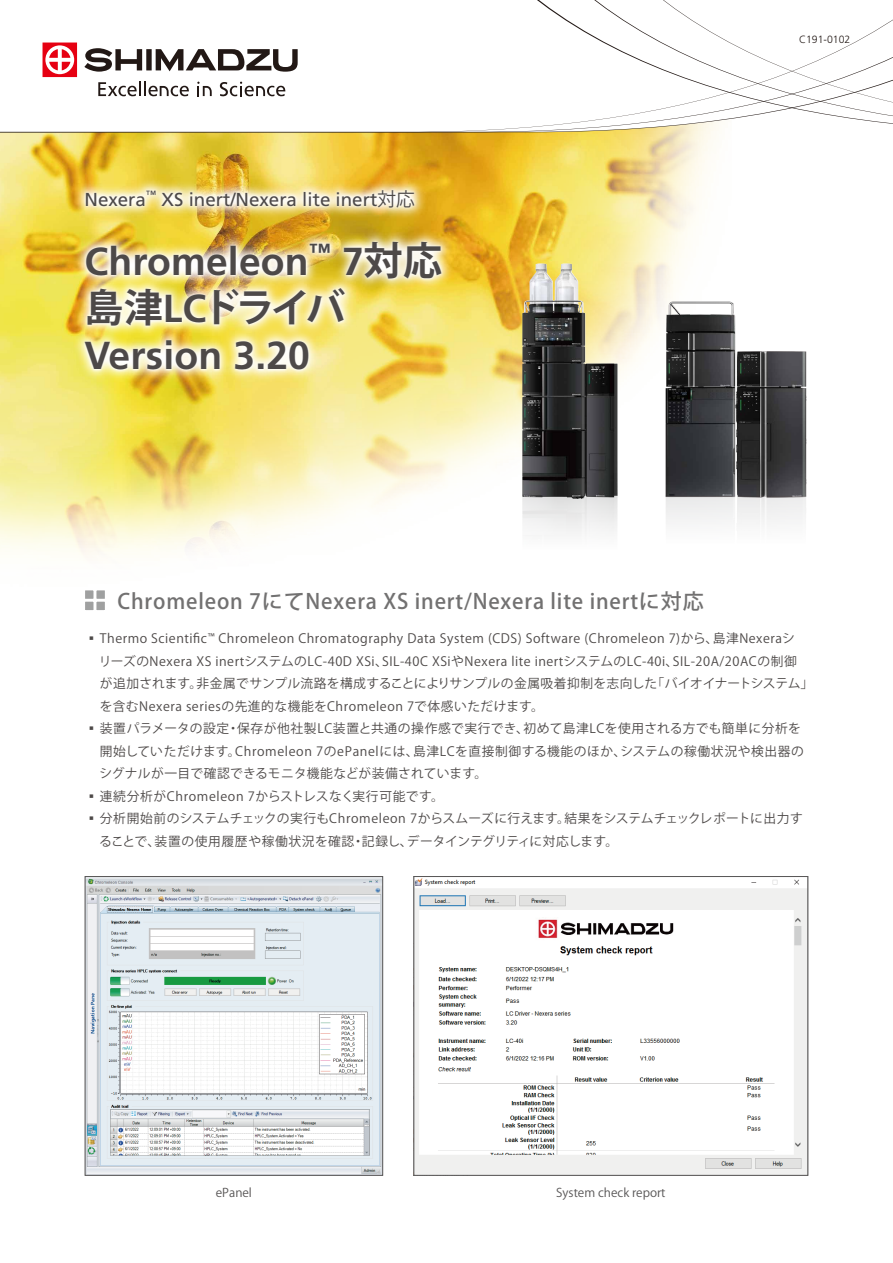
<style>
.page{position:relative;width:893px;height:1263px;background:#fff}
.page>*{position:absolute;margin:0;border:0;box-sizing:border-box;transform-origin:0 0}
.t1{font:700 39px "Frutiger LT Std";letter-spacing:.005em;color:#4d4948}
.t2{font:700 39px "Koz Go Pro";letter-spacing:-.1em;color:#4d4948}
.t3{font:500 21px "Koz Go Pro";letter-spacing:.04em;color:#727171}
.t4{font:18.75px "Frutiger LT Std";color:#4d4948}
.t5{font:12.75px/22.5px "Koz Go Pro";letter-spacing:.04em;color:#4d4948}
.t6{font:12px "Koz Go Pro";color:#595757}
.t7{font:300 10.5px "Frutiger LT Std";color:#221815}
.s1{font-family:"Koz Go Pr 6 N"}
.s2{font-family:"Koz Go Pro"}
.s3{font-family:"Frutiger LT Std"}
</style>
<div class="page">
<img style="left:87px;top:878px;width:294px;height:295px">
<img style="left:416px;top:878px;width:390px;height:295px">
<img style="left:0;top:132px;width:716px;height:426px">
<div style="left:83px;top:600px;width:12px;height:12px;background:#9fa0a0;border:2px solid #fff"></div>
<div style="left:83px;top:589px;width:12px;height:12px;background:#9fa0a0;border:2px solid #fff"></div>
<div style="left:95px;top:600px;width:12px;height:12px;background:#9fa0a0;border:2px solid #fff"></div>
<div style="left:95px;top:589px;width:12px;height:12px;background:#9fa0a0;border:2px solid #fff"></div>
<svg style="left:0;top:42px;width:414px;height:90px"></svg>
<svg style="left:540px;top:0;width:353px;height:132px"></svg>
<svg style="left:43px;top:43px;width:34px;height:34px"></svg>
<svg style="left:84px;top:48px;width:58px;height:24px"></svg>
<div style="left:146px;top:49px;width:6px;height:21px;background:#221815"></div>
<svg style="left:156px;top:49px;width:142px;height:23px"></svg>
<svg style="left:98px;top:81px;width:91px;height:15px"></svg>
<svg style="left:197px;top:82px;width:15px;height:14px"></svg>
<svg style="left:220px;top:82px;width:65px;height:14px"></svg>
<img style="left:69px;top:175px;width:388px;height:217px">
<img style="left:80px;top:186px;width:367px;height:197px">
<div style="left:85px;top:876px;width:298px;height:299px;border:1px solid #595757"></div>
<div style="left:414px;top:876px;width:394px;height:299px;border:1px solid #595757"></div>
<img style="left:522px;top:499px;width:96px;height:59px">
<img style="left:522px;top:263px;width:96px;height:236px">
<img style="left:664px;top:499px;width:142px;height:59px">
<img style="left:664px;top:300px;width:143px;height:199px">
<h3 class="t4" style="left:84px;top:189px;width:332px">Nexera<sup>™</sup> XS inert/Nexera lite inert<span class="s1">対応</span></h3>
<h1 class="t1" style="left:84px;top:239px;width:359px">Chromeleon<sup>™</sup> 7<span class="s2">対応</span></h1>
<h1 class="t2" style="left:85px;top:283px;width:262px">島津<span class="s3">LC</span>ドライバ</h1>
<h1 class="t1" style="left:85px;top:333px;width:227px">Version 3.20</h1>
<h2 class="t3" style="left:117px;top:588px;width:588px">Chromeleon 7にてNexera XS inert/Nexera lite inertに対応</h2>
<p class="t7" style="left:799px;top:33px;width:53px">C191-0102</p>
<p class="t5" style="left:99px;top:628px;width:716px;text-indent:-14px">▪ Thermo Scientific<sup>™</sup> Chromeleon Chromatography Data System (CDS) Software (Chromeleon 7)から、島津Nexeraシ<br>リーズのNexera XS inertシステムのLC-40D XSi、SIL-40C XSiやNexera lite inertシステムのLC-40i、SIL-20A/20ACの制御<br>が追加されます。非金属でサンプル流路を構成することによりサンプルの金属吸着抑制を志向した「バイオイナートシステム」を含むNexera seriesの先進的な機能をChromeleon 7で体感いただけます。</p>
<p class="t5" style="left:100px;top:718px;width:706px;text-indent:-14px">▪ 装置パラメータの設定・保存が他社製LC装置と共通の操作感で実行でき、初めて島津LCを使用される方でも簡単に分析を開始していただけます。Chromeleon 7のePanelには、島津LCを直接制御する機能のほか、システムの稼働状況や検出器のシグナルが一目で確認できるモニタ機能などが装備されています。</p>
<p class="t5" style="left:85px;top:785px;width:360px">▪ 連続分析がChromeleon 7からストレスなく実行可能です。</p>
<p class="t5" style="left:99px;top:808px;width:705px;text-indent:-14px">▪ 分析開始前のシステムチェックの実行もChromeleon 7からスムーズに行えます。結果をシステムチェックレポートに出力することで、装置の使用履歴や稼働状況を確認・記録し、データインテグリティに対応します。</p>
<p class="t6" style="left:216px;top:1184px;width:38px">ePanel</p>
<p class="t6" style="left:556px;top:1184px;width:111px">System check report</p>
</div>
